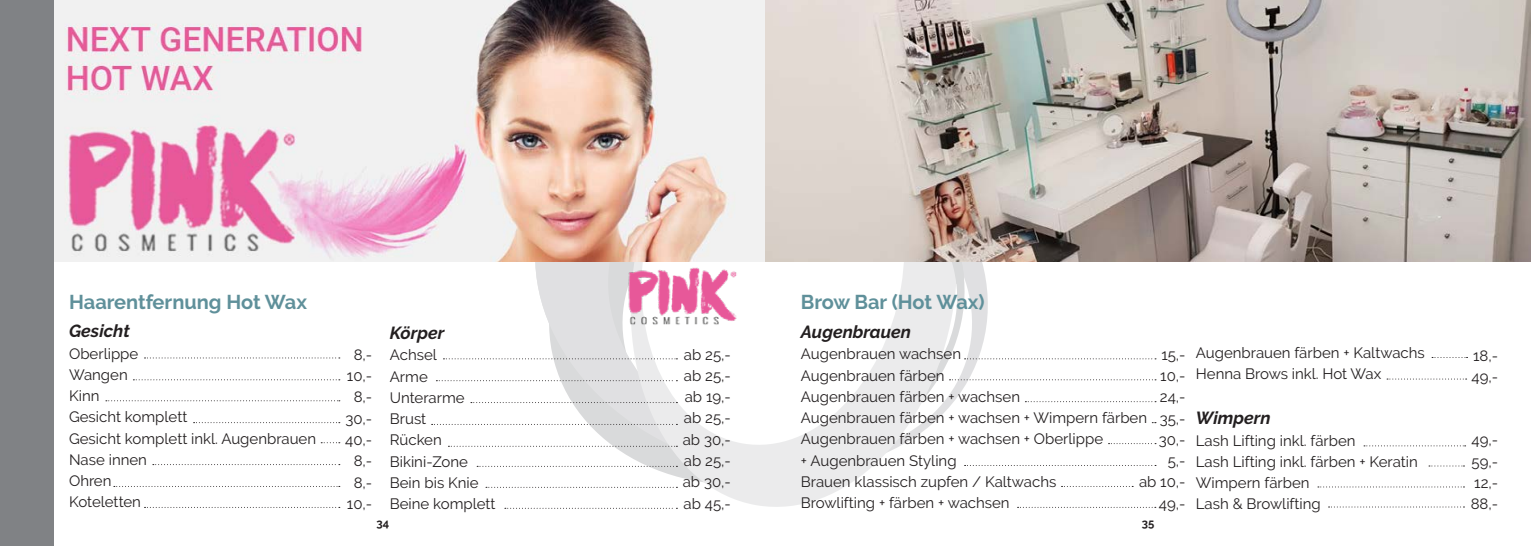
<style>
.page{position:relative;width:1531px;height:546px;background:#fff}
.page>*{position:absolute;margin:0;border:0;box-sizing:border-box;transform-origin:0 0}
.t1{font:700 20px "Raleway";color:#5f909a}
.t2{font:italic 700 17.5px "Raleway";color:#231f20}
.t3{font:15px/21.2px "Raleway";color:#231f20}
.t4{font:700 11.25px "Raleway";color:#231f20}
</style>
<div class="page">
<svg style="left:535px;top:261px;width:449px;height:226px"></svg>
<svg style="left:534px;top:261px;width:80px;height:215px;fill:#e0e0e2"></svg>
<svg style="left:614px;top:261px;width:359px;height:247px"></svg>
<svg style="left:850px;top:261px;width:114px;height:23px"></svg>
<img style="left:53px;top:0;width:712px;height:261px">
<img style="left:625px;top:267px;width:112px;height:59px">
<img style="left:765px;top:0;width:766px;height:261px">
<svg style="left:145px;top:357px;width:195px;height:1px"></svg>
<svg style="left:443px;top:358px;width:234px;height:1px"></svg>
<svg style="left:964px;top:358px;width:192px;height:1px"></svg>
<svg style="left:133px;top:379px;width:207px;height:1px"></svg>
<svg style="left:436px;top:380px;width:241px;height:1px"></svg>
<svg style="left:949px;top:379px;width:207px;height:1px"></svg>
<svg style="left:106px;top:400px;width:234px;height:1px"></svg>
<svg style="left:471px;top:402px;width:206px;height:1px"></svg>
<svg style="left:1025px;top:401px;width:131px;height:1px"></svg>
<svg style="left:194px;top:422px;width:146px;height:1px"></svg>
<svg style="left:432px;top:424px;width:245px;height:1px"></svg>
<svg style="left:321px;top:442px;width:19px;height:1px"></svg>
<svg style="left:448px;top:446px;width:229px;height:1px"></svg>
<svg style="left:1108px;top:443px;width:48px;height:1px"></svg>
<svg style="left:1364px;top:445px;width:101px;height:1px"></svg>
<svg style="left:1017px;top:507px;width:139px;height:1px"></svg>
<svg style="left:153px;top:464px;width:187px;height:1px"></svg>
<svg style="left:477px;top:466px;width:200px;height:1px"></svg>
<svg style="left:964px;top:465px;width:192px;height:1px"></svg>
<svg style="left:1429px;top:465px;width:35px;height:1px"></svg>
<svg style="left:114px;top:486px;width:226px;height:1px"></svg>
<svg style="left:486px;top:487px;width:191px;height:1px"></svg>
<svg style="left:1061px;top:486px;width:72px;height:1px"></svg>
<svg style="left:1318px;top:486px;width:146px;height:1px"></svg>
<svg style="left:1432px;top:357px;width:35px;height:1px"></svg>
<svg style="left:1328px;top:506px;width:136px;height:1px"></svg>
<svg style="left:1387px;top:378px;width:79px;height:1px"></svg>
<svg style="left:145px;top:507px;width:195px;height:1px"></svg>
<svg style="left:505px;top:508px;width:172px;height:1px"></svg>
<div style="left:0;top:0;width:53px;height:546px;background:#808285"></div>
<h1 class="t1" style="left:69px;top:290px;width:239px">Haarentfernung Hot Wax</h1>
<p class="t2" style="left:69px;top:321px;width:62px">Gesicht</p>
<p class="t3" style="left:69px;top:342px;width:249px">Oberlippe<br>Wangen<br>Kinn<br>Gesicht komplett<br>Gesicht komplett inkl. Augenbrauen<br>Nase innen<br>Ohren<br>Koteletten</p>
<h1 class="t1" style="left:801px;top:290px;width:185px">Brow Bar (Hot Wax)</h1>
<p class="t2" style="left:801px;top:322px;width:112px">Augenbrauen</p>
<p class="t3" style="left:801px;top:343px;width:348px">Augenbrauen wachsen<br>Augenbrauen färben<br>Augenbrauen färben + wachsen<br>Augenbrauen färben + wachsen + Wimpern färben<br>Augenbrauen färben + wachsen + Oberlippe<br>+ Augenbrauen Styling<br>Brauen klassisch zupfen / Kaltwachs<br>Browlifting + färben + wachsen</p>
<p class="t2" style="left:390px;top:323px;width:56px">Körper</p>
<p class="t3" style="left:390px;top:344px;width:107px">Achsel<br>Arme<br>Unterarme<br>Brust<br>Rücken<br>Bikini-Zone<br>Bein bis Knie<br>Beine komplett</p>
<p class="t3" style="left:345px;top:344px;width:29px;text-align:center">8,-<br>10,-<br>8,-<br>30,-<br>40,-<br>8,-<br>8,-<br>10,-</p>
<p class="t3" style="left:683px;top:344px;width:50px;text-align:justify">ab 25,- ab 25,- ab 19,- ab 25,- ab 30,- ab 25,- ab 30,- ab 45,-</p>
<p class="t3" style="left:1139px;top:344px;width:48px;text-align:right">15,-<br>10,-<br>24,-<br>35,-<br>30,-<br>5,-<br>ab 10,-<br>49,-</p>
<p class="t4" style="left:376px;top:516px;width:14px">34</p>
<p class="t4" style="left:1142px;top:516px;width:14px">35</p>
<p class="t3" style="left:1196px;top:342px;width:230px">Augenbrauen färben + Kaltwachs<br>Henna Brows inkl. Hot Wax</p>
<p class="t2" style="left:1196px;top:408px;width:76px">Wimpern</p>
<p class="t3" style="left:1196px;top:429px;width:223px">Lash Lifting inkl. färben<br>Lash Lifting inkl. färben + Keratin<br>Wimpern färben<br>Lash &amp; Browlifting</p>
<p class="t3" style="left:1471px;top:345px;width:28px">18,-<br>49,-</p>
<p class="t3" style="left:1470px;top:429px;width:29px;text-align:justify">49,- 59,- 12,- 88,-</p>
</div>
